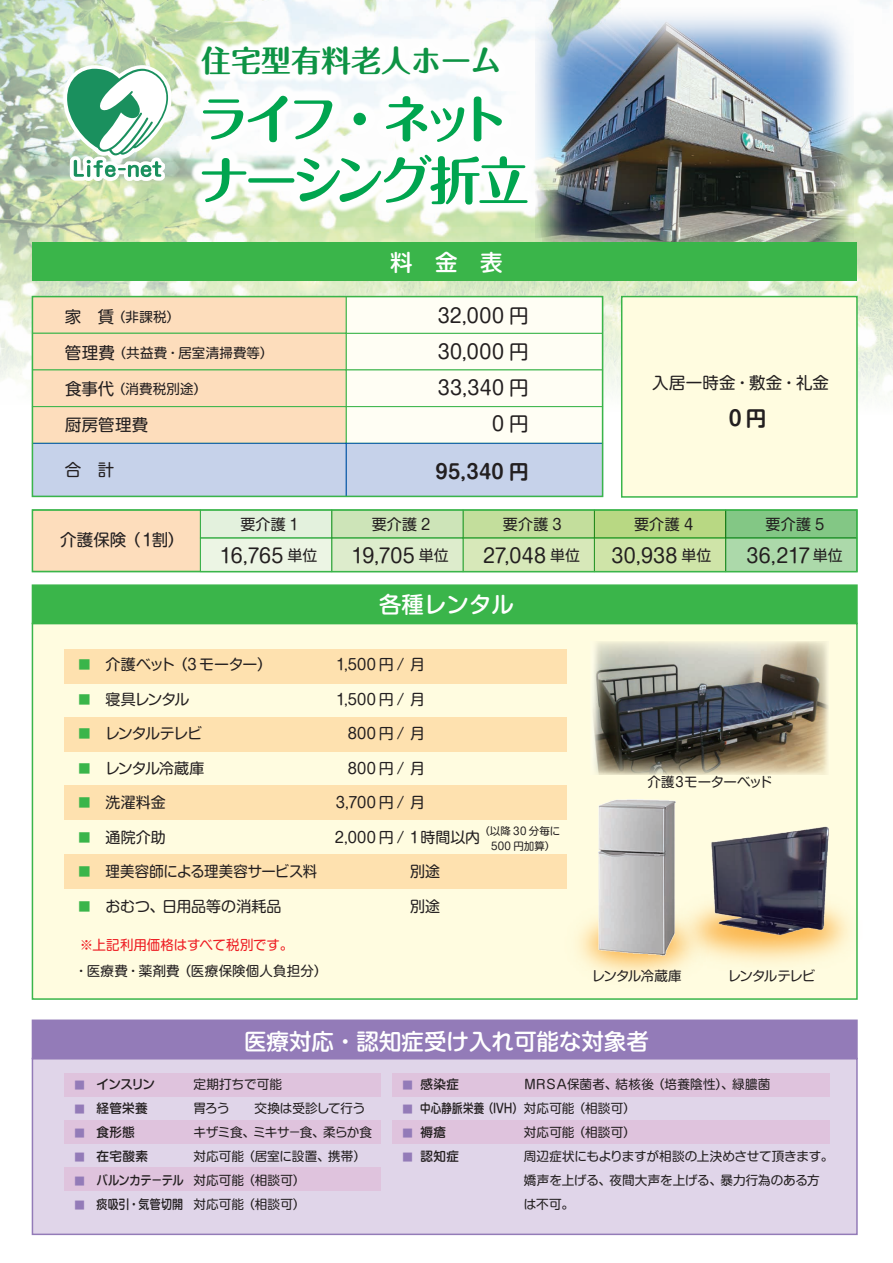
<style>
.page{position:relative;width:893px;height:1263px;background:#fff}
.page>*{position:absolute;margin:0;border:0;box-sizing:border-box;transform-origin:0 0}
.t1{font:700 51.9px/61.5px "Maru Fo Pro";letter-spacing:-.105em;color:#00a54f}
.t2{font:700 30px "Maru Fo Pro";color:#0d9344}
.t3{font:500 22.5px "Shin M Go Pro";color:#fff}
.t4{font:700 20.55px "Shin M Go Pro De";color:#231f20}
.t5{font:19.5px/36px "Shin M Go Pro";letter-spacing:.015em;color:#231f20;text-align:right}
.t6{font:700 19.5px "Shin M Go Pro De";color:#231f20}
.t7{font:16.5px "Shin M Go Pro";letter-spacing:.01em;color:#231f20}
.t8{font:15px "Shin M Go Pro";color:#231f20}
.t9{font:15px "Shin M Go Pro";letter-spacing:-.025em;color:#231f20;scale:.96 1}
.t10{font:15px "Shin M Go Pro";letter-spacing:-.025em;color:#231f20}
.t11{font:15px "Shin M Go Pro";letter-spacing:-.1em;color:#231f20}
.t12{font:15px "Shin M Go Pro";letter-spacing:-.06em;color:#231f20}
.t13{font:13.5px "Shin M Go Pro";letter-spacing:.005em;color:#231f20}
.t14{font:13.5px "Shin M Go Pro";letter-spacing:-.005em;color:#ee1d23}
.t15{font:13.5px "Shin M Go Pro";letter-spacing:-.07em;color:#231f20}
.t16{font:13.5px "Shin M Go Pro";letter-spacing:-.055em;color:#231f20}
.t17{font:13.5px "Shin M Go Pro";letter-spacing:-.09em;color:#231f20}
.t18{font:12.6px/24px "Shin M Go Pro";letter-spacing:-.005em;color:#231f20}
.t19{font:500 12.6px/24px "Shin M Go Pro";letter-spacing:.02em;color:#231f20}
.t20{font:300 12px "Shin M Go Pro";color:#3ab54a}
.t21{font:10.5px/15px "Shin M Go Pro";letter-spacing:.015em;color:#231f20}
.t22{font:300 10.35px "Shin M Go Pro";color:#937bb8}
.s1{font-size:16.5px}
.s2{font-size:15px}
.s3{font-weight:400}
</style>
<div class="page">
<img style="left:0;top:0;width:893px;height:228px">
<svg style="left:0;top:228px;width:893px;height:470px"></svg>
<div style="left:32px;top:623px;width:826px;height:377px;background:#fffce0;border:2px solid #3ab54a"></div>
<div style="left:32px;top:1058px;width:826px;height:177px;background:#e0d5e9;border:2px solid #937bb8"></div>
<div style="left:346px;top:333px;width:257px;height:37px;background:#fffef4;border:1px solid #3ab54a"></div>
<div style="left:346px;top:296px;width:257px;height:38px;background:#fffef4;border:1px solid #3ab54a"></div>
<div style="left:346px;top:370px;width:257px;height:37px;background:#fffef4"></div>
<div style="left:32px;top:296px;width:314px;height:38px;background:#fdddbc"></div>
<div style="left:32px;top:333px;width:314px;height:37px;background:#fdddbc;border:1px solid #3ab54a"></div>
<div style="left:32px;top:370px;width:314px;height:37px;background:#fdddbc"></div>
<div style="left:346px;top:406px;width:257px;height:38px;background:#fffef4;border:1px solid #3ab54a"></div>
<div style="left:32px;top:406px;width:314px;height:38px;background:#fdddbc;border:1px solid #3ab54a"></div>
<div style="left:346px;top:443px;width:257px;height:54px;background:#c6d2ea;border:1px solid #0154a6"></div>
<div style="left:32px;top:443px;width:314px;height:54px;background:#c6d2ea;border:1px solid #0154a6"></div>
<div style="left:64px;top:649px;width:502px;height:34px;background:#fee1af"></div>
<div style="left:64px;top:718px;width:502px;height:34px;background:#fee1af"></div>
<div style="left:64px;top:786px;width:502px;height:34px;background:#fee1af"></div>
<div style="left:64px;top:854px;width:502px;height:34px;background:#fee1af"></div>
<div style="left:64px;top:1073px;width:316px;height:24px;background:#dfc3dd"></div>
<div style="left:64px;top:1120px;width:316px;height:24px;background:#dfc3dd"></div>
<div style="left:64px;top:1167px;width:316px;height:23px;background:#dfc3dd"></div>
<div style="left:392px;top:1073px;width:438px;height:24px;background:#dfc3dd"></div>
<div style="left:392px;top:1120px;width:438px;height:24px;background:#dfc3dd"></div>
<img style="left:536px;top:873px;width:107px;height:127px">
<img style="left:643px;top:859px;width:215px;height:141px">
<img style="left:593px;top:641px;width:236px;height:133px">
<img style="left:598px;top:799px;width:78px;height:156px">
<img style="left:710px;top:827px;width:123px;height:110px">
<img style="left:561px;top:0;width:293px;height:242px">
<svg style="left:59px;top:61px;width:77px;height:177px"></svg>
<img style="left:141px;top:0;width:420px;height:30px">
<img style="left:136px;top:30px;width:456px;height:212px">
<div style="left:32px;top:242px;width:825px;height:38px;background:#3ab54a"></div>
<div style="left:621px;top:296px;width:237px;height:202px;background:#fffce0;border:2px solid #3ab54a"></div>
<div style="left:32px;top:584px;width:826px;height:40px;background:#3ab54a;border:2px solid #3ab54a"></div>
<div style="left:32px;top:1019px;width:826px;height:40px;background:#937bb8;border:2px solid #937bb8"></div>
<div style="left:32px;top:296px;width:571px;height:201px;border:2px solid #3ab54a"></div>
<div style="left:32px;top:510px;width:169px;height:62px;background:#fdddbc"></div>
<div style="left:200px;top:510px;width:132px;height:28px;background:#e3f1dd"></div>
<div style="left:332px;top:510px;width:131px;height:28px;background:#cde4b8"></div>
<div style="left:463px;top:510px;width:131px;height:28px;background:#c3de9c"></div>
<div style="left:594px;top:510px;width:132px;height:28px;background:#b8d989"></div>
<div style="left:726px;top:510px;width:131px;height:28px;background:#83c88b"></div>
<div style="left:200px;top:538px;width:132px;height:33px;background:#ecf5e4"></div>
<div style="left:332px;top:538px;width:131px;height:33px;background:#ddeccc"></div>
<div style="left:463px;top:538px;width:131px;height:33px;background:#d7e8b9"></div>
<div style="left:594px;top:538px;width:132px;height:33px;background:#cfe4a8"></div>
<div style="left:726px;top:538px;width:131px;height:33px;background:#acd9aa"></div>
<div style="left:32px;top:509px;width:826px;height:63px;border:2px solid #3ab54a"></div>
<h2 class="t2" style="left:201px;top:37px;width:301px">住宅型有料老人ホーム</h2>
<h1 class="t1" style="left:198px;top:82px;width:333px">ライフ・ネットナーシング折立</h1>
<h3 class="t3" style="left:390px;top:244px;width:114px">料　金　表</h3>
<h3 class="t5" style="left:438px;top:295px;width:93px">32,000 円<br>30,000 円<br>33,340 円<br>0 円</h3>
<p class="t13" style="left:65px;top:306px;width:116px"><span class="s1">家　賃</span>（非課税）</p>
<p class="t13" style="left:65px;top:342px;width:210px"><span class="s1">管理費</span>（共益費・居室清掃費等）</p>
<p class="t13" style="left:65px;top:378px;width:143px"><span class="s1">食事代</span>（消費税別途）</p>
<h3 class="t7" style="left:65px;top:412px;width:85px">厨房管理費</h3>
<h3 class="t4" style="left:729px;top:402px;width:39px">0円</h3>
<h3 class="t7" style="left:652px;top:370px;width:178px">入居一時金・敷金・礼金</h3>
<h3 class="t7" style="left:65px;top:457px;width:51px">合　計</h3>
<h3 class="t7" style="left:60px;top:526px;width:126px">介護保険（１割）</h3>
<p class="t8" style="left:240px;top:512px;width:60px">要介護 1</p>
<h3 class="t5" style="left:220px;top:535px;width:99px">16,765 <span class="s2">単位</span></h3>
<p class="t20" style="left:79px;top:655px;width:13px">■</p>
<p class="t20" style="left:79px;top:689px;width:13px">■</p>
<p class="t20" style="left:79px;top:724px;width:13px">■</p>
<p class="t20" style="left:79px;top:758px;width:13px">■</p>
<p class="t20" style="left:79px;top:793px;width:13px">■</p>
<p class="t20" style="left:79px;top:827px;width:13px">■</p>
<p class="t20" style="left:79px;top:862px;width:13px">■</p>
<p class="t20" style="left:79px;top:896px;width:13px">■</p>
<p class="t10" style="left:106px;top:652px;width:168px">介護ベット（3 モーター）</p>
<p class="t8" style="left:106px;top:687px;width:85px">寝具レンタル</p>
<p class="t11" style="left:105px;top:721px;width:98px">レンタルテレビ</p>
<p class="t12" style="left:105px;top:756px;width:101px">レンタル冷蔵庫</p>
<p class="t8" style="left:106px;top:790px;width:62px">洗濯料金</p>
<p class="t8" style="left:106px;top:825px;width:62px">通院介助</p>
<p class="t9" style="left:106px;top:859px;width:222px">理美容師による理美容サービス料</p>
<p class="t8" style="left:106px;top:894px;width:177px">おむつ、日用品等の消耗品</p>
<h3 class="t6" style="left:435px;top:456px;width:95px">95,340 円</h3>
<p class="t8" style="left:372px;top:512px;width:60px">要介護 2</p>
<h3 class="t5" style="left:352px;top:535px;width:99px">19,705 <span class="s2">単位</span></h3>
<p class="t8" style="left:503px;top:512px;width:60px">要介護 3</p>
<h3 class="t5" style="left:483px;top:535px;width:99px">27,048 <span class="s2">単位</span></h3>
<h3 class="t3" style="left:379px;top:586px;width:136px">各種レンタル</h3>
<p class="t8" style="left:337px;top:652px;width:90px">1,500 円 / 月</p>
<p class="t8" style="left:337px;top:687px;width:90px">1,500 円 / 月</p>
<p class="t8" style="left:348px;top:721px;width:79px">800円/ 月</p>
<p class="t8" style="left:348px;top:756px;width:79px">800円/ 月</p>
<p class="t8" style="left:336px;top:790px;width:91px">3,700 円 / 月</p>
<p class="t8" style="left:335px;top:825px;width:147px">2,000 円 / 1時間以内</p>
<p class="t8" style="left:410px;top:859px;width:31px">別途</p>
<p class="t8" style="left:410px;top:894px;width:31px">別途</p>
<p class="t21" style="left:491px;top:822px;width:71px;text-indent:-12px">（以降 30 分毎に<br>500 円加算）</p>
<p class="t8" style="left:634px;top:512px;width:61px">要介護 4</p>
<h3 class="t5" style="left:611px;top:535px;width:101px">30,938 <span class="s2">単位</span></h3>
<p class="t8" style="left:766px;top:512px;width:60px">要介護 5</p>
<h3 class="t5" style="left:746px;top:535px;width:98px">36,217<span class="s2">単位</span></h3>
<p class="t15" style="left:647px;top:771px;width:126px">介護３モーターベッド</p>
<p class="t14" style="left:80px;top:933px;width:215px">※上記利用価格はすべて税別です。</p>
<p class="t13" style="left:75px;top:960px;width:254px">・医療費・薬剤費（医療保険個人負担分）</p>
<p class="t16" style="left:592px;top:965px;width:91px">レンタル冷蔵庫</p>
<p class="t17" style="left:728px;top:965px;width:89px">レンタルテレビ</p>
<p class="t22" style="left:74px;top:1077px;width:12px">■</p>
<p class="t22" style="left:74px;top:1101px;width:12px">■</p>
<p class="t22" style="left:74px;top:1125px;width:12px">■</p>
<p class="t22" style="left:74px;top:1149px;width:12px">■</p>
<p class="t22" style="left:74px;top:1173px;width:12px">■</p>
<p class="t22" style="left:74px;top:1197px;width:12px">■</p>
<h3 class="t3" style="left:244px;top:1023px;width:406px">医療対応・認知症受け入れ可能な対象者</h3>
<p class="t19" style="left:97px;top:1071px;width:89px">インスリン<br>経管栄養<br>食形態<br>在宅酸素<br>バルンカテ－テル痰吸引・気管切開</p>
<p class="t18" style="left:193px;top:1071px;width:180px">定期打ちで可能<br>胃ろう　　交換は受診して行うキザミ食、ミキサ－食、柔らか食対応可能（居室に設置、携帯）対応可能（相談可）<br>対応可能（相談可）</p>
<p class="t22" style="left:402px;top:1077px;width:12px">■</p>
<p class="t22" style="left:402px;top:1101px;width:12px">■</p>
<p class="t22" style="left:402px;top:1125px;width:12px">■</p>
<p class="t22" style="left:402px;top:1149px;width:12px">■</p>
<p class="t18" style="left:524px;top:1071px;width:248px">ＭＲＳＡ保菌者、結核後（培養陰性）、緑膿菌</p>
<p class="t18" style="left:524px;top:1119px;width:311px">対応可能（相談可）<br>周辺症状にもよりますが相談の上決めさせて頂きます。嬌声を上げる、夜間大声を上げる、暴力行為のある方は不可。</p>
<p class="t19" style="left:420px;top:1071px;width:217px">感染症<br>中心静脈栄養（IVH）<span class="s3">対応可能（相談可）</span>褥瘡<br>認知症</p>
</div>
